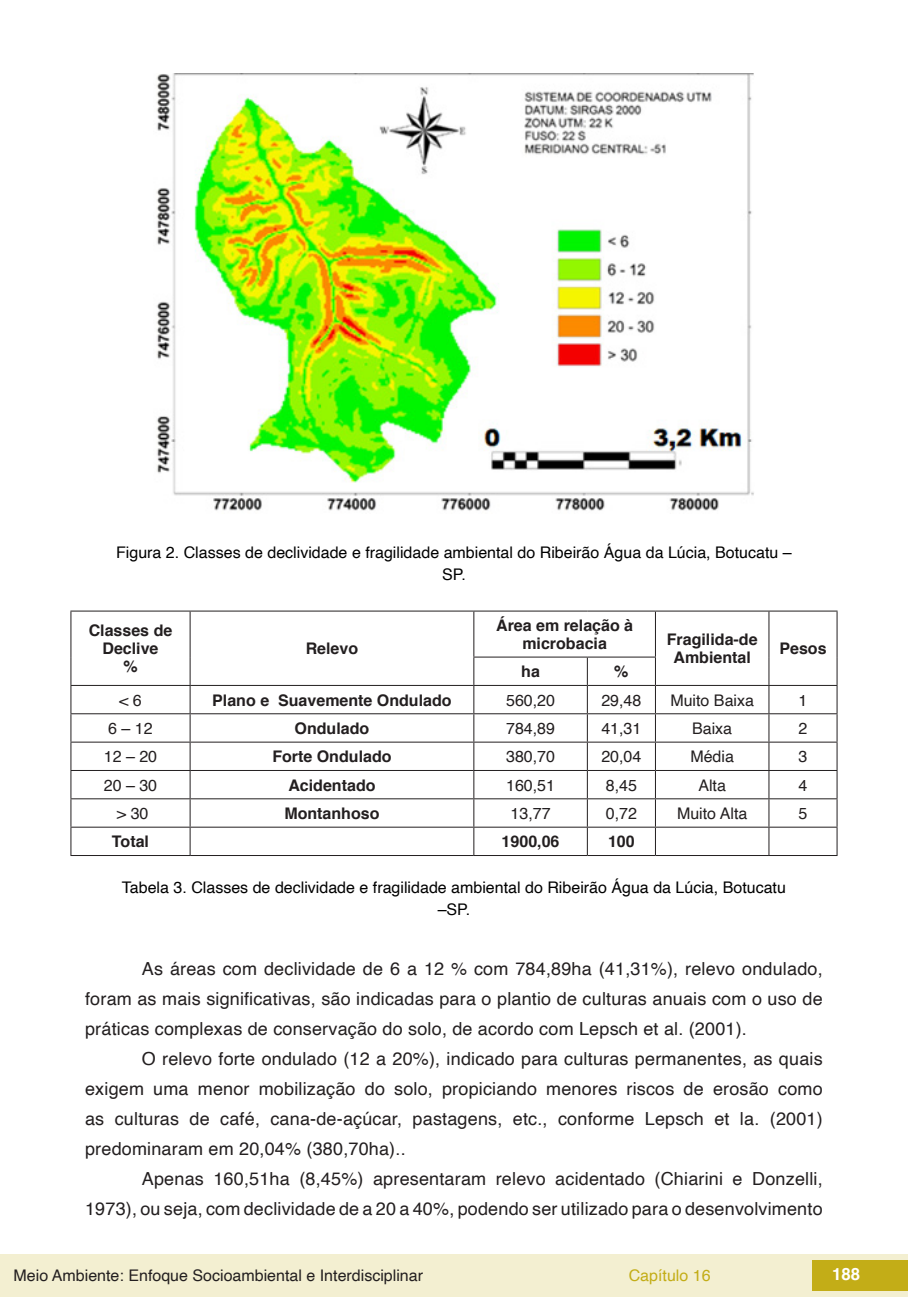
<style>
.page{position:relative;width:908px;height:1304px;background:#fff}
.page>*{position:absolute;margin:0;border:0;box-sizing:border-box;transform-origin:0 0}
.txt{font:18px/30px "Helvetica";letter-spacing:.01em;color:#231f20;text-align:justify}
.t1{font:700 16.8px "Helvetica";color:#fff}
.info_tab_graf_imag{font:16px/22px "Helvetica";color:#000;text-align:center}
.tab_txt_centro{font:16px "Helvetica";color:#231f20}
.tab_txt_centro-2{font:700 16px/18px "Helvetica";color:#231f20;text-align:center}
.t2{font:16px "Helvetica";color:#c3ad17}
</style>
<div class="page">
<div style="left:0;top:1254px;width:906px;height:43px;background:#f3efd1"></div>
<div style="left:812px;top:1261px;width:95px;height:30px;background:#c3ad17"></div>
<img style="left:156px;top:74px;width:598px;height:437px">
<hr style="left:70px;top:611px;width:120px;height:1px;background:#231f20">
<hr style="left:70px;top:612px;width:1px;height:45px;background:#231f20">
<hr style="left:190px;top:611px;width:283px;height:1px;background:#231f20">
<hr style="left:189px;top:612px;width:1px;height:45px;background:#231f20">
<hr style="left:473px;top:611px;width:114px;height:1px;background:#231f20">
<hr style="left:473px;top:612px;width:1px;height:45px;background:#231f20">
<hr style="left:587px;top:611px;width:68px;height:1px;background:#231f20">
<hr style="left:655px;top:611px;width:113px;height:1px;background:#231f20">
<hr style="left:654px;top:612px;width:1px;height:45px;background:#231f20">
<hr style="left:768px;top:611px;width:69px;height:1px;background:#231f20">
<hr style="left:768px;top:612px;width:1px;height:45px;background:#231f20">
<hr style="left:836px;top:612px;width:1px;height:45px;background:#231f20">
<hr style="left:473px;top:657px;width:114px;height:1px;background:#231f20">
<hr style="left:587px;top:657px;width:68px;height:1px;background:#231f20">
<hr style="left:70px;top:685px;width:120px;height:1px;background:#231f20">
<hr style="left:190px;top:685px;width:283px;height:1px;background:#231f20">
<hr style="left:473px;top:685px;width:114px;height:1px;background:#231f20">
<hr style="left:587px;top:685px;width:68px;height:1px;background:#231f20">
<hr style="left:655px;top:685px;width:113px;height:1px;background:#231f20">
<hr style="left:768px;top:685px;width:69px;height:1px;background:#231f20">
<hr style="left:70px;top:713px;width:120px;height:1px;background:#231f20">
<hr style="left:190px;top:713px;width:283px;height:1px;background:#231f20">
<hr style="left:473px;top:713px;width:114px;height:1px;background:#231f20">
<hr style="left:587px;top:713px;width:68px;height:1px;background:#231f20">
<hr style="left:655px;top:713px;width:113px;height:1px;background:#231f20">
<hr style="left:768px;top:713px;width:69px;height:1px;background:#231f20">
<hr style="left:70px;top:742px;width:120px;height:1px;background:#231f20">
<hr style="left:190px;top:742px;width:283px;height:1px;background:#231f20">
<hr style="left:473px;top:742px;width:114px;height:1px;background:#231f20">
<hr style="left:587px;top:742px;width:68px;height:1px;background:#231f20">
<hr style="left:655px;top:742px;width:113px;height:1px;background:#231f20">
<hr style="left:768px;top:742px;width:69px;height:1px;background:#231f20">
<hr style="left:70px;top:770px;width:120px;height:1px;background:#231f20">
<hr style="left:190px;top:770px;width:283px;height:1px;background:#231f20">
<hr style="left:473px;top:770px;width:114px;height:1px;background:#231f20">
<hr style="left:587px;top:770px;width:68px;height:1px;background:#231f20">
<hr style="left:655px;top:770px;width:113px;height:1px;background:#231f20">
<hr style="left:768px;top:770px;width:69px;height:1px;background:#231f20">
<hr style="left:70px;top:798px;width:120px;height:1px;background:#231f20">
<hr style="left:190px;top:798px;width:283px;height:1px;background:#231f20">
<hr style="left:473px;top:798px;width:114px;height:1px;background:#231f20">
<hr style="left:587px;top:798px;width:68px;height:1px;background:#231f20">
<hr style="left:655px;top:798px;width:113px;height:1px;background:#231f20">
<hr style="left:768px;top:798px;width:69px;height:1px;background:#231f20">
<hr style="left:70px;top:827px;width:120px;height:1px;background:#231f20">
<svg style="left:70px;top:657px;width:1px;height:198px"></svg>
<hr style="left:190px;top:827px;width:283px;height:1px;background:#231f20">
<svg style="left:189px;top:657px;width:1px;height:198px"></svg>
<hr style="left:473px;top:827px;width:114px;height:1px;background:#231f20">
<svg style="left:473px;top:658px;width:1px;height:197px"></svg>
<hr style="left:587px;top:827px;width:68px;height:1px;background:#231f20">
<svg style="left:586px;top:658px;width:1px;height:197px"></svg>
<hr style="left:655px;top:827px;width:113px;height:1px;background:#231f20">
<hr style="left:768px;top:827px;width:69px;height:1px;background:#231f20">
<svg style="left:768px;top:657px;width:1px;height:198px"></svg>
<svg style="left:836px;top:657px;width:1px;height:198px"></svg>
<hr style="left:70px;top:855px;width:120px;height:1px;background:#231f20">
<hr style="left:190px;top:855px;width:283px;height:1px;background:#231f20">
<hr style="left:473px;top:855px;width:114px;height:1px;background:#231f20">
<hr style="left:587px;top:855px;width:68px;height:1px;background:#231f20">
<hr style="left:655px;top:855px;width:113px;height:1px;background:#231f20">
<hr style="left:768px;top:855px;width:69px;height:1px;background:#231f20">
<p class="info_tab_graf_imag" style="left:116px;top:542px;width:676px">Figura 2. Classes de declividade e fragilidade ambiental do Ribeirão Água da Lúcia, Botucatu –<br>SP.</p>
<p class="tab_txt_centro-2" style="left:89px;top:622px;width:85px">Classes de<br>Declive</p>
<p class="tab_txt_centro-2" style="left:123px;top:658px;width:16px">%</p>
<p class="tab_txt_centro-2" style="left:305px;top:640px;width:54px">Relevo</p>
<p class="tab_txt_centro-2" style="left:496px;top:617px;width:138px">Área em relação à microbacia</p>
<p class="tab_txt_centro-2" style="left:521px;top:663px;width:20px">ha</p>
<p class="tab_txt_centro-2" style="left:614px;top:663px;width:16px">%</p>
<p class="tab_txt_centro-2" style="left:666px;top:631px;width:92px">Fragilida-de<br>Ambiental</p>
<p class="tab_txt_centro-2" style="left:779px;top:640px;width:49px">Pesos</p>
<p class="tab_txt_centro" style="left:119px;top:688px;width:24px">&lt; 6</p>
<p class="tab_txt_centro-2" style="left:212px;top:691px;width:241px">Plano e Suavemente Ondulado</p>
<p class="tab_txt_centro" style="left:506px;top:688px;width:50px">560,20</p>
<p class="tab_txt_centro" style="left:601px;top:688px;width:42px">29,48</p>
<p class="tab_txt_centro" style="left:670px;top:688px;width:85px">Muito Baixa</p>
<p class="tab_txt_centro" style="left:798px;top:688px;width:10px">1</p>
<p class="tab_txt_centro" style="left:108px;top:716px;width:46px">6 – 12</p>
<p class="tab_txt_centro-2" style="left:294px;top:719px;width:76px">Ondulado</p>
<p class="tab_txt_centro" style="left:506px;top:716px;width:50px">784,89</p>
<p class="tab_txt_centro" style="left:601px;top:716px;width:42px">41,31</p>
<p class="tab_txt_centro" style="left:691px;top:716px;width:42px">Baixa</p>
<p class="tab_txt_centro" style="left:798px;top:716px;width:10px">2</p>
<p class="tab_txt_centro" style="left:104px;top:744px;width:55px">12 – 20</p>
<p class="tab_txt_centro-2" style="left:272px;top:748px;width:121px">Forte Ondulado</p>
<p class="tab_txt_centro" style="left:506px;top:744px;width:50px">380,70</p>
<p class="tab_txt_centro" style="left:601px;top:744px;width:42px">20,04</p>
<p class="tab_txt_centro" style="left:690px;top:744px;width:45px">Média</p>
<p class="tab_txt_centro" style="left:798px;top:744px;width:10px">3</p>
<p class="tab_txt_centro" style="left:104px;top:773px;width:55px">20 – 30</p>
<p class="tab_txt_centro-2" style="left:288px;top:776px;width:89px">Acidentado</p>
<p class="tab_txt_centro" style="left:506px;top:773px;width:50px">160,51</p>
<p class="tab_txt_centro" style="left:605px;top:773px;width:33px">8,45</p>
<p class="tab_txt_centro" style="left:698px;top:773px;width:29px">Alta</p>
<p class="tab_txt_centro" style="left:798px;top:773px;width:10px">4</p>
<p class="tab_txt_centro" style="left:117px;top:801px;width:33px">&gt; 30</p>
<p class="tab_txt_centro-2" style="left:284px;top:805px;width:97px">Montanhoso</p>
<p class="tab_txt_centro" style="left:510px;top:801px;width:42px">13,77</p>
<p class="tab_txt_centro" style="left:605px;top:801px;width:33px">0,72</p>
<p class="tab_txt_centro" style="left:676px;top:801px;width:72px">Muito Alta</p>
<p class="tab_txt_centro" style="left:798px;top:801px;width:10px">5</p>
<p class="tab_txt_centro-2" style="left:112px;top:833px;width:39px">Total</p>
<p class="tab_txt_centro-2" style="left:501px;top:833px;width:59px">1900,06</p>
<p class="tab_txt_centro-2" style="left:607px;top:833px;width:28px">100</p>
<p class="info_tab_graf_imag" style="left:122px;top:877px;width:665px">Tabela 3. Classes de declividade e fragilidade ambiental do Ribeirão Água da Lúcia, Botucatu –SP.</p>
<p class="txt" style="left:85px;top:954px;width:738px;text-indent:57px">As áreas com declividade de 6 a 12 % com 784,89ha (41,31%), relevo ondulado, foram as mais significativas, são indicadas para o plantio de culturas anuais com o uso de práticas complexas de conservação do solo, de acordo com Lepsch et al. (2001).</p>
<p class="txt" style="left:85px;top:1044px;width:738px;text-indent:57px">O relevo forte ondulado (12 a 20%), indicado para culturas permanentes, as quais exigem uma menor mobilização do solo, propiciando menores riscos de erosão como as culturas de café, cana-de-açúcar, pastagens, etc., conforme Lepsch et la. (2001) predominaram em 20,04% (380,70ha)..</p>
<p class="txt" style="left:85px;top:1164px;width:738px;text-align:right">Apenas 160,51ha (8,45%) apresentaram relevo acidentado (Chiarini e Donzelli,<br>1973), ou seja, com declividade de a 20 a 40%, podendo ser utilizado para o desenvolvimento</p>
<p class="tab_txt_centro" style="left:14px;top:1263px;width:411px">Meio Ambiente: Enfoque Socioambiental e Interdisciplinar</p>
<p class="t2" style="left:628px;top:1263px;width:83px">Capítulo 16</p>
<p class="t1" style="left:831px;top:1261px;width:30px">188</p>
</div>
